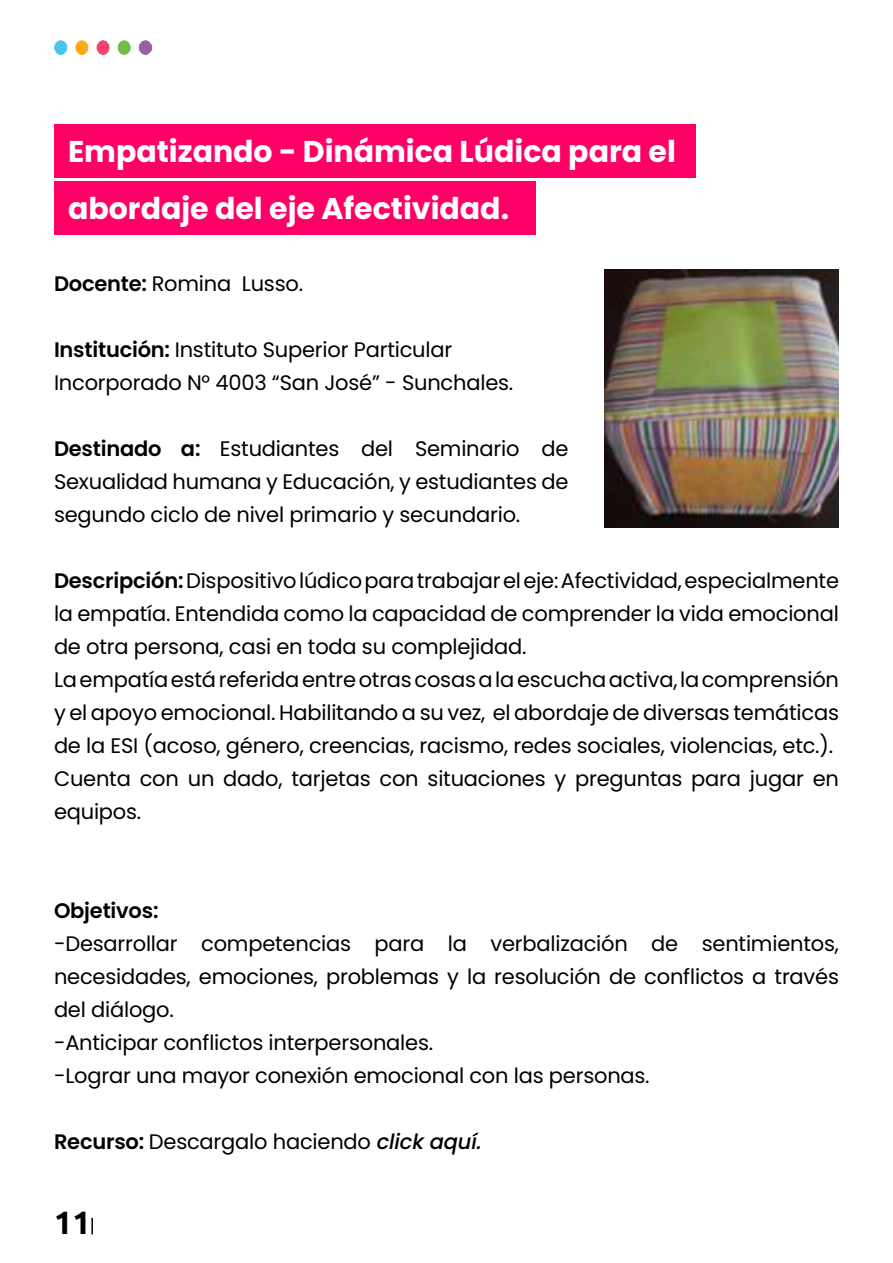
<style>
.page{position:relative;width:893px;height:1263px;background:#fff}
.page>*{position:absolute;margin:0;border:0;box-sizing:border-box;transform-origin:0 0}
.t1{font:700 32.4px "Ubuntu";color:#000}
.t2{font:700 30px/57px "Poppins";color:#fff}
.t3{font:21px/33px "Poppins";letter-spacing:-.01em;color:#000}
.t4{font:600 21px "Poppins";letter-spacing:-.01em;color:#000}
.s1{font-weight:400}
.s2{font-weight:600}
.s3{font-weight:500;font-style:italic}
</style>
<div class="page">
<img style="left:54px;top:41px;width:97px;height:13px">
<svg style="left:91px;top:1218px;width:2px;height:16px"></svg>
<div style="left:54px;top:124px;width:641px;height:54px;background:#f06"></div>
<div style="left:54px;top:181px;width:482px;height:54px;background:#f06"></div>
<img style="left:604px;top:270px;width:235px;height:258px">
<h2 class="t2" style="left:68px;top:123px;width:609px">Empatizando - Dinámica Lúdica para el abordaje del eje Afectividad.</h2>
<p class="t4" style="left:54px;top:271px;width:179px">Docente: <span class="s1">Romina</span></p>
<p class="t3" style="left:242px;top:267px;width:63px">Lusso.</p>
<p class="t3" style="left:54px;top:333px;width:461px"><span class="s2">Institución:</span> Instituto Superior Particular<br>Incorporado N° 4003 “San José” - Sunchales.</p>
<p class="t4" style="left:54px;top:436px;width:109px">Destinado</p>
<p class="t3" style="left:54px;top:465px;width:516px">Sexualidad humana y Educación y, estudiantes de segundo ciclo de nivel primario y secundario.</p>
<p class="t3" style="left:220px;top:432px;width:121px">Estudiantes</p>
<p class="t3" style="left:415px;top:432px;width:106px">Seminario</p>
<p class="t3" style="left:361px;top:432px;width:33px">del</p>
<p class="t3" style="left:541px;top:432px;width:29px">de</p>
<p class="t4" style="left:181px;top:436px;width:21px">a:</p>
<p class="t3" style="left:54px;top:564px;width:786px"><span class="s2">Descripción:</span>Dispositivolúdicoparatrabajareleje:Afectividad,especialmente la empatía. Entendida como la capacidad de comprender la vida emocional de otra persona, casi en toda su complejidad.<br>Laempatíaestáreferidaentreotrascosasalaescuchaactiva la, comprensión y el apoyo emocional. Habilitando a su vez, el abordaje de diversas temáticas de la ESI (acoso, género, creencias, racismo, redes sociales, violencias, etc .(.<br>Cuenta con un dado, tarjetas con situaciones y preguntas para jugar en equipos.</p>
<p class="t4" style="left:54px;top:898px;width:106px">Objetivos:</p>
<p class="t3" style="left:490px;top:927px;width:139px">verbalización</p>
<p class="t3" style="left:201px;top:927px;width:151px">competencias</p>
<p class="t3" style="left:702px;top:927px;width:139px">sentimientos,</p>
<p class="t3" style="left:54px;top:927px;width:786px">-Desarrollar<br>necesidades, emociones, problemas y la resolución de conflictos a través del diálogo.<br>-Anticipar conflictos interpersonales.<br>-Lograr una mayor conexión emocional con las personas.</p>
<p class="t3" style="left:448px;top:927px;width:21px">la</p>
<p class="t3" style="left:651px;top:927px;width:29px">de</p>
<p class="t3" style="left:375px;top:927px;width:51px">para</p>
<p class="t3" style="left:54px;top:1125px;width:429px"><span class="s2">Recurso:</span> Descargalo haciendo <span class="s3">click aquí.</span></p>
<h1 class="t1" style="left:54px;top:1203px;width:38px">11</h1>
</div>
